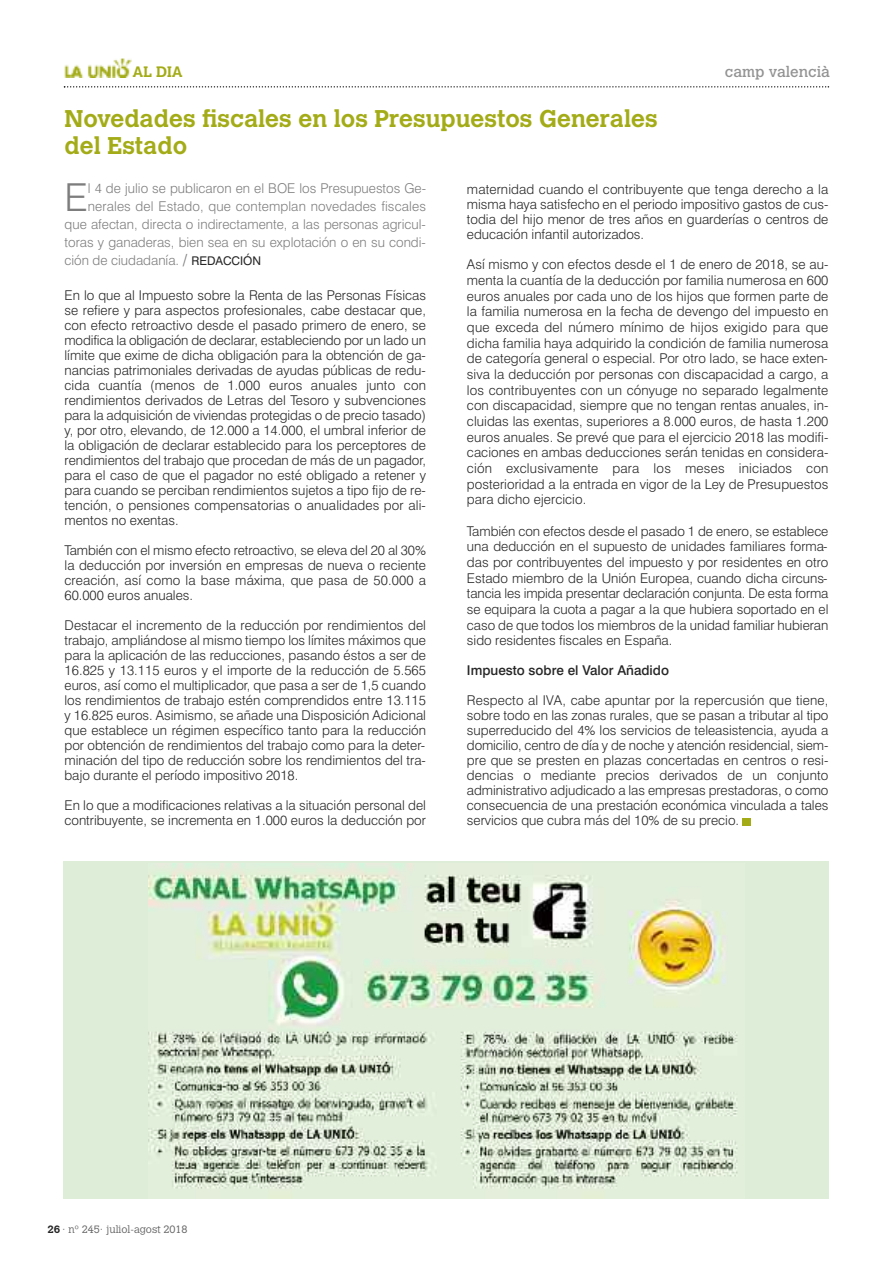
<style>
.page{position:relative;width:893px;height:1263px;background:#fff}
.page>*{position:absolute;margin:0;border:0;box-sizing:border-box;transform-origin:0 0}
.t1{font:300 38.55px "Swiss 721 BT";color:#7d7d7d}
.t2{font:700 24px/27px "Calvert MT Std";color:#a3ac17}
.t3{font:15px "Calvert MT Std";color:#939393}
.t4{font:700 15px "Calvert MT Std";color:#a3ac17}
.t5{font:300 13.5px/15px "Swiss 721 BT";color:#272627;text-align:justify}
.t6{font:300 13.5px "Swiss 721 BT";color:#7d7d7d}
.t7{font:500 13.5px "Swiss 721 BT";color:#272627}
.t8{font:300 10.5px "Calvert MT Std";color:#686768}
.s1{font-weight:400;font-size:15px}
.s2{font-weight:400;font-size:12px;color:#272627}
.s3{font-weight:700;color:#272627}
</style>
<div class="page">
<div style="left:64px;top:862px;width:765px;height:337px;background:#deedd8"></div>
<img style="left:149px;top:863px;width:589px;height:326px">
<div style="left:743px;top:818px;width:8px;height:7px;background:#a3ac17"></div>
<svg style="left:64px;top:86px;width:765px;height:2px"></svg>
<img style="left:65px;top:58px;width:67px;height:19px">
<p class="t4" style="left:132px;top:66px;width:52px">AL DIA</p>
<p class="t3" style="left:725px;top:66px;width:106px">camp valencià</p>
<h2 class="t2" style="left:65px;top:107px;width:594px">Novedades fiscales en los Presupuestos Generales del Estado</h2>
<h1 class="t1" style="left:65px;top:183px;width:25px">E</h1>
<p class="t6" style="left:88px;top:183px;width:340px">l 4 de julio se publicaron en el BOE los Presupuestos Ge-</p>
<p class="t6" style="left:88px;top:201px;width:340px">nerales del Estado, que contemplan novedades fiscales</p>
<p class="t6" style="left:65px;top:219px;width:363px">que afectan, directa o indirectamente, a las personas agricul-</p>
<p class="t6" style="left:65px;top:237px;width:363px">toras y ganaderas, bien sea en su explotación o en su condi-</p>
<p class="t6" style="left:65px;top:255px;width:198px">ción de ciudadanía. <span class="s1">/</span> <span class="s2">REDACCIÓN</span></p>
<p class="t5" style="left:65px;top:289px;width:363px">En lo que al Impuesto sobre la Renta de las Personas Físicas se refiere y para aspectos profesionales, cabe destacar que, con efecto retroactivo desde el pasado primero de enero, se modifica la obligación de declarar, estableciendo por un lado un límite que exime de dicha obligación para la obtención de ga&shy;nancias patrimoniales derivadas de ayudas públicas de redu&shy;cida cuantía (menos de 1.000 euros anuales junto con rendimientos derivados de Letras del Tesoro y subvenciones para la adquisición de viviendas protegidas o de precio tasado) y, por otro, elevando, de 12.000 a 14.000, el umbral inferior de la obligación de declarar establecido para los perceptores de rendimientos del trabajo que procedan de más de un pagador, para el caso de que el pagador no esté obligado a retener y para cuando se perciban rendimientos sujetos a tipo fijo de re&shy;tención, o pensiones compensatorias o anualidades por ali&shy;mentos no exentas.</p>
<p class="t5" style="left:65px;top:544px;width:363px">También con el mismo efecto retroactivo, se eleva del 20 al 30% la deducción por inversión en empresas de nueva o reciente creación, así como la base máxima, que pasa de 50.000 a 60.000 euros anuales.</p>
<p class="t5" style="left:65px;top:619px;width:363px">Destacar el incremento de la reducción por rendimientos del trabajo, ampliándose al mismo tiempo los límites máximos que para la aplicación de las reducciones, pasando éstos a ser de 16.825 y 13.115 euros y el importe de la reducción de 5.565 euros, así como el multiplicador, que pasa a ser de 1,5 cuando los rendimientos de trabajo estén comprendidos entre 13.115 y 16.825 euros. Asimismo, se añade una Disposición Adicional que establece un régimen específico tanto para la reducción por obtención de rendimientos del trabajo como para la deter&shy;minación del tipo de reducción sobre los rendimientos del tra&shy;bajo durante el período impositivo 2018.</p>
<p class="t5" style="left:65px;top:799px;width:363px">En lo que a modificaciones relativas a la situación personal del contribuyente, se incrementa en 1.000 euros la deducción por</p>
<p class="t5" style="left:467px;top:183px;width:363px">maternidad cuando el contribuyente que tenga derecho a la misma haya satisfecho en el periodo impositivo gastos de cus&shy;todia del hijo menor de tres años en guarderías o centros de educación infantil autorizados.</p>
<p class="t5" style="left:467px;top:258px;width:363px;line-height:15.8px">Así mismo y con efectos desde el 1 de enero de 2018, se au&shy;menta la cuantía de la deducción por familia numerosa en 600 euros anuales por cada uno de los hijos que formen parte de la familia numerosa en la fecha de devengo del impuesto en que exceda del número mínimo de hijos exigido para que dicha familia haya adquirido la condición de familia numerosa de categoría general o especial. Por otro lado, se hace exten&shy;siva la deducción por personas con discapacidad a cargo, a los contribuyentes con un cónyuge no separado legalmente con discapacidad, siempre que no tengan rentas anuales, in&shy;cluidas las exentas, superiores a 8.000 euros, de hasta 1.200 euros anuales. Se prevé que para el ejercicio 2018 las modifi&shy;caciones en ambas deducciones serán tenidas en considera&shy;ción exclusivamente para los meses iniciados con posterioridad a la entrada en vigor de la Ley de Presupuestos para dicho ejercicio.</p>
<p class="t5" style="left:467px;top:524px;width:363px;line-height:15.6px">También con efectos desde el pasado 1 de enero, se establece una deducción en el supuesto de unidades familiares forma&shy;das por contribuyentes del impuesto y por residentes en otro Estado miembro de la Unión Europea, cuando dicha circuns&shy;tancia les impida presentar declaración conjunta. De esta forma se equipara la cuota a pagar a la que hubiera soportado en el caso de que todos los miembros de la unidad familiar hubieran sido residentes fiscales en España.</p>
<p class="t7" style="left:467px;top:666px;width:204px">Impuesto sobre el Valor Añadido</p>
<p class="t5" style="left:467px;top:694px;width:363px">Respecto al IVA, cabe apuntar por la repercusión que tiene, sobre todo en las zonas rurales, que se pasan a tributar al tipo superreducido del 4% los servicios de teleasistencia, ayuda a domicilio, centro de día y de noche y atención residencial, siem&shy;pre que se presten en plazas concertadas en centros o resi&shy;dencias o mediante precios derivados de un conjunto administrativo adjudicado a las empresas prestadoras, o como consecuencia de una prestación económica vinculada a tales servicios que cubra más del 10% de su precio.</p>
<p class="t8" style="left:47px;top:1225px;width:142px"><span class="s3">26</span> · nº 245· juliol-agost 2018</p>
</div>
